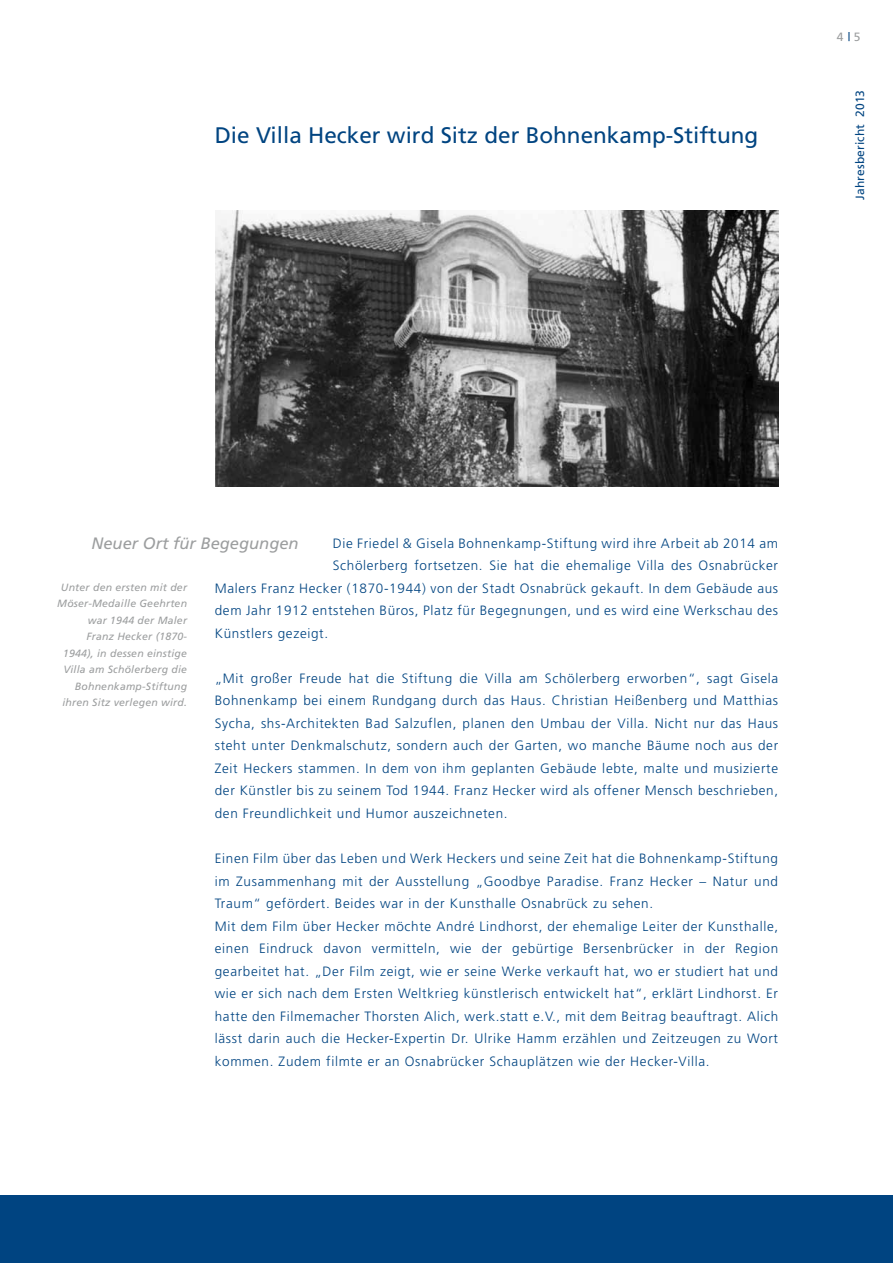
<style>
.page{position:relative;width:893px;height:1263px;background:#fff}
.page>*{position:absolute;margin:0;border:0;box-sizing:border-box;transform-origin:0 0}
.t1{font:22.5px "Frutiger";color:#004481}
.t2{font:italic 16.5px "Frutiger";color:#9c9e9f}
.t3{font:300 13.5px/22.5px "Frutiger";letter-spacing:.05em;color:#004481;text-align:justify}
.t4{font:12px "Frutiger";letter-spacing:.01em;color:#004481}
.t5{font:12px "Frutiger";color:#9c9e9f}
.t6{font:italic 10.5px/16.5px "Frutiger";letter-spacing:.02em;color:#9c9e9f;text-align:right}
.s1{color:#004481}
</style>
<div class="page">
<div style="left:0;top:1195px;width:893px;height:68px;background:#004481"></div>
<img style="left:216px;top:210px;width:562px;height:277px">
<h1 class="t1" style="left:215px;top:122px;width:545px">Die Villa Hecker wird Sitz der Bohnenkamp-Stiftung</h1>
<p class="t5" style="left:837px;top:30px;width:25px">4 <span class="s1">|</span> 5</p>
<p class="t4" style="left:853px;top:200px;width:111px;rotate:-90deg">Jahresbericht 2013</p>
<p class="t2" style="left:91px;top:533px;width:209px">Neuer Ort für Begegungen</p>
<p class="t3" style="left:333px;top:532px;width:447px">Die Friedel &amp; Gisela Bohnenkamp-Stiftung wird ihre Arbeit ab 2014 am</p>
<p class="t3" style="left:333px;top:554px;width:447px">Schölerberg fortsetzen. Sie hat die ehemalige Villa des Osnabrücker</p>
<p class="t3" style="left:215px;top:577px;width:565px">Malers Franz Hecker (1870-1944) von der Stadt Osnabrück gekauft. In dem Gebäude aus</p>
<p class="t3" style="left:215px;top:599px;width:565px">dem Jahr 1912 entstehen Büros, Platz für Begegnungen, und es wird eine Werkschau des</p>
<p class="t3" style="left:215px;top:622px;width:115px">Künstlers gezeigt.</p>
<p class="t3" style="left:215px;top:667px;width:565px">„Mit großer Freude hat die Stiftung die Villa am Schölerberg erworben“, sagt Gisela Bohnenkamp bei einem Rundgang durch das Haus. Christian Heißenberg und Matthias Sycha, shs-Architekten Bad Salzuflen, planen den Umbau der Villa. Nicht nur das Haus steht unter Denkmalschutz, sondern auch der Garten, wo manche Bäume noch aus der Zeit Heckers stammen. In dem von ihm geplanten Gebäude lebte, malte und musizierte der Künstler bis zu seinem Tod 1944. Franz Hecker wird als offener Mensch beschrieben, den Freundlichkeit und Humor auszeichneten.</p>
<p class="t3" style="left:215px;top:847px;width:565px;text-align:left">Einen Film über das Leben und Werk Heckers und seine Zeit hat die Bohnenkamp-Stiftung im Zusammenhang mit der Ausstellung „Goodbye Paradise. Franz Hecker – Natur und Traum“ gefördert. Beides war in der Kunsthalle Osnabrück zu sehen.<br>Mit dem Film über Hecker möchte André Lindhorst, der ehemalige Leiter der Kunsthalle, einen Eindruck davon vermitteln, wie der gebürtige Bersenbrücker in der Region gearbeitet hat. „Der Film zeigt, wie er seine Werke verkauft hat, wo er studiert hat und wie er sich nach dem Ersten Weltkrieg künstlerisch entwickelt hat“, erklärt Lindhorst. Er hatte den Filmemacher Thorsten Alich, werk.statt e.V., mit dem Beitrag beauftragt. Alich lässt darin auch die Hecker-Expertin Dr. Ulrike Hamm erzählen und Zeitzeugen zu Wort kommen. Zudem filmte er an Osnabrücker Schauplätzen wie der Hecker-Villa.</p>
<p class="t6" style="left:57px;top:579px;width:131px">Unter den ersten mit der<br>Möser-Medaille Geehrten war 1944 der Maler<br>Franz Hecker (1870-<br>1944), in dessen einstige<br>Villa am Schölerberg die<br>Bohnenkamp-Stiftung ihren Sitz verlegen wird.</p>
</div>
